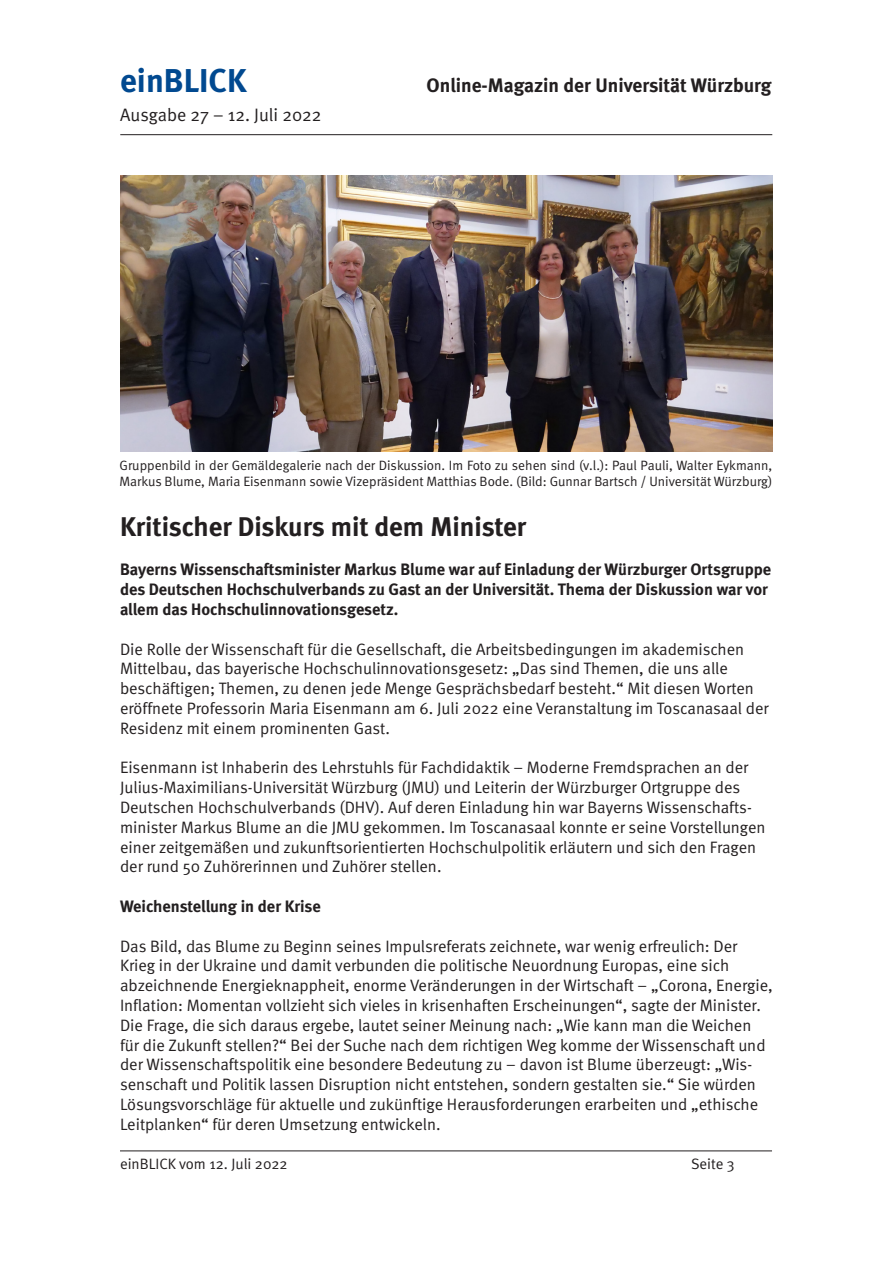
<style>
.page{position:relative;width:893px;height:1263px;background:#fff}
.page>*{position:absolute;margin:0;border:0;box-sizing:border-box;transform-origin:0 0}
.t1{font:700 33px "Meta";color:#014990}
.t2{font:700 27px "Meta";color:#231f20}
.t3{font:700 19.5px "Meta";color:#231f20}
.t4{font:18px "Meta Normal";color:#231f20}
.t5{font:16.5px/19.8px "Meta Normal";color:#231f20}
.t6{font:700 16.5px/19.8px "Meta";color:#231f20}
.t7{font:15px "Meta Normal";color:#231f20}
.t8{font:13.5px/16.2px "Meta Normal";color:#231f20}
</style>
<div class="page">
<hr style="left:120px;top:134px;width:652px;height:1px;background:#231f20">
<hr style="left:120px;top:1150px;width:652px;height:1px;background:#231f20">
<img style="left:120px;top:175px;width:652px;height:277px">
<h1 class="t1" style="left:120px;top:61px;width:128px">einBLICK</h1>
<p class="t3" style="left:427px;top:74px;width:346px">Online-Magazin der Universität Würzburg</p>
<p class="t4" style="left:120px;top:105px;width:203px">Ausgabe 27 – 12. Juli 2022</p>
<p class="t8" style="left:120px;top:457px;width:654px">Gruppenbild in der Gemäldegalerie nach der Diskussion. Im Foto zu sehen sind (v.l.): Paul Pauli, Walter Eykmann,<br>Markus Blume, Maria Eisenmann sowie Vizepräsident Matthias Bode. (Bild: Gunnar Bartsch / Universität Würzburg)</p>
<h2 class="t2" style="left:120px;top:510px;width:408px">Kritischer Diskurs mit dem Minister</h2>
<p class="t6" style="left:120px;top:559px;width:653px">Bayerns Wissenschaftsminister Markus Blume war auf Einladung der Würzburger Ortsgruppe des Deutschen Hochschulverbands zu Gast an der Universität. Thema der Diskussion war vor allem das Hochschulinnovationsgesetz.</p>
<p class="t5" style="left:120px;top:639px;width:650px">Die Rolle der Wissenschaft für die Gesellschaft, die Arbeitsbedingungen im akademischen Mittelbau, das bayerische Hochschulinnovationsgesetz: „Das sind Themen, die uns alle beschäftigen; Themen, zu denen jede Menge Gesprächsbedarf besteht.“ Mit diesen Worten eröffnete Professorin Maria Eisenmann am 6. Juli 2022 eine Veranstaltung im Toscanasaal der Residenz mit einem prominenten Gast.</p>
<p class="t5" style="left:120px;top:757px;width:647px">Eisenmann ist Inhaberin des Lehrstuhls für Fachdidaktik – Moderne Fremdsprachen an der Julius-Maximilians-Universität Würzburg (JMU) und Leiterin der Würzburger Ortgruppe des Deutschen Hochschulverbands (DHV). Auf deren Einladung hin war Bayerns Wissenschafts&shy;minister Markus Blume an die JMU gekommen. Im Toscanasaal konnte er seine Vorstellungen einer zeitgemäßen und zukunftsorientierten Hochschulpolitik erläutern und sich den Fragen der rund 50 Zuhörerinnen und Zuhörer stellen.</p>
<p class="t6" style="left:120px;top:896px;width:202px">Weichenstellung in der Krise</p>
<p class="t5" style="left:120px;top:936px;width:654px">Das Bild, das Blume zu Beginn seines Impulsreferats zeichnete, war wenig erfreulich: Der Krieg in der Ukraine und damit verbunden die politische Neuordnung Europas, eine sich abzeichnende Energieknappheit, enorme Veränderungen in der Wirtschaft – „Corona, Energie, Inflation: Momentan vollzieht sich vieles in krisenhaften Erscheinungen“, sagte der Minister.<br>Die Frage, die sich daraus ergebe, lautet seiner Meinung nach: „Wie kann man die Weichen für die Zukunft stellen?“ Bei der Suche nach dem richtigen Weg komme der Wissenschaft und der Wissenschaftspolitik eine besondere Bedeutung zu – davon ist Blume überzeugt: „Wis&shy;senschaft und Politik lassen Disruption nicht entstehen, sondern gestalten sie.“ Sie würden Lösungsvorschläge für aktuelle und zukünftige Herausforderungen erarbeiten und „ethische Leitplanken“ für deren Umsetzung entwickeln.</p>
<p class="t7" style="left:120px;top:1155px;width:169px">einBLICK vom 12. Juli 2022</p>
<p class="t7" style="left:691px;top:1155px;width:45px">Seite 3</p>
</div>
